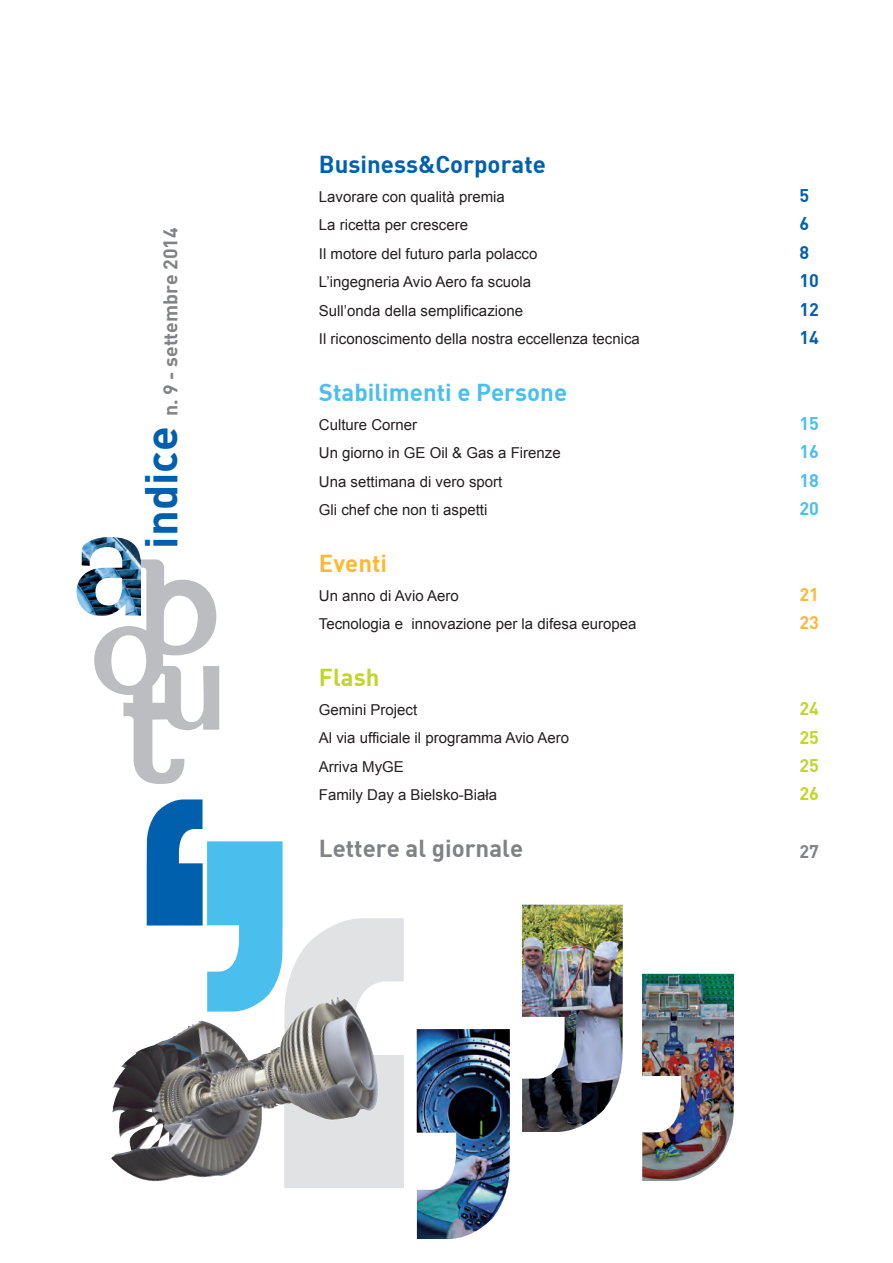
<style>
.page{position:relative;width:893px;height:1263px;background:#fff}
.page>*{position:absolute;margin:0;border:0;box-sizing:border-box;transform-origin:0 0}
.t1{font:45px "DIN Bold";color:#0160ae}
.t2{font:24px "DIN Bold";color:#4abfee}
.t3{font:24px "DIN Bold";color:#0160ae}
.t4{font:24px "DIN Bold";color:#808285}
.t5{font:24px "DIN Bold";color:#fdb931}
.t6{font:24px "DIN Bold";color:#bed630}
.t7{font:19.5px "DIN Bold";color:#808285}
.t8{font:18px/28.5px "DIN Bold";color:#0160ae}
.t9{font:18px/28.5px "DIN Bold";color:#4abfee;text-align:justify}
.t10{font:18px/28.5px "DIN Bold";color:#bed630;text-align:justify}
.t11{font:18px/28.5px "DIN Bold";color:#fdb931}
.t12{font:18px "DIN Bold";color:#808285}
.t13{font:15px/28.5px "Arial";color:#231f20}
</style>
<div class="page">
<img style="left:642px;top:974px;width:92px;height:207px">
<svg style="left:147px;top:799px;width:257px;height:389px"></svg>
<img style="left:111px;top:996px;width:267px;height:187px">
<img style="left:417px;top:1029px;width:93px;height:210px">
<img style="left:522px;top:905px;width:101px;height:227px">
<img style="left:77px;top:537px;width:64px;height:79px">
<svg style="left:94px;top:559px;width:125px;height:225px"></svg>
<h3 class="t7" style="left:158px;top:416px;width:190px;rotate:-90deg">n. 9 - settembre 2014</h3>
<h1 class="t1" style="left:132px;top:549px;width:124px;rotate:-90deg">indice</h1>
<h2 class="t3" style="left:319px;top:149px;width:229px">Business&amp;Corporate</h2>
<p class="t13" style="left:319px;top:182px;width:322px">Lavorare con qualità premia<br>La ricetta per crescere<br>Il motore del futuro parla polacco<br>L’ingegneria Avio Aero fa scuola<br>Sull’onda della semplificazione<br>Il riconoscimento della nostra eccellenza tecnica</p>
<h2 class="t2" style="left:319px;top:377px;width:250px">Stabilimenti e Persone</h2>
<p class="t13" style="left:319px;top:410px;width:243px">Culture Corner<br>Un giorno in GE Oil &amp; Gas a Firenze<br>Una settimana di vero sport<br>Gli chef che non ti aspetti</p>
<h2 class="t5" style="left:319px;top:548px;width:70px">Eventi</h2>
<p class="t13" style="left:319px;top:581px;width:319px">Un anno di Avio Aero<br>Tecnologia e innovazione per la difesa europea</p>
<h2 class="t6" style="left:319px;top:662px;width:62px">Flash</h2>
<p class="t13" style="left:319px;top:695px;width:252px">Gemini Project<br>Al via ufficiale il programma Avio Aero<br>Arriva MyGE<br>Family Day a Bielsko-Biała</p>
<h2 class="t4" style="left:319px;top:833px;width:206px">Lettere al giornale</h2>
<p class="t8" style="left:799px;top:180px;width:21px">5<br>6<br>8<br>10<br>12<br>14</p>
<p class="t9" style="left:799px;top:408px;width:21px">15<br>16<br>18<br>20</p>
<p class="t11" style="left:799px;top:579px;width:21px">21<br>23</p>
<p class="t10" style="left:799px;top:693px;width:21px">24<br>25<br>25<br>26</p>
<p class="t12" style="left:799px;top:839px;width:21px">27</p>
</div>
